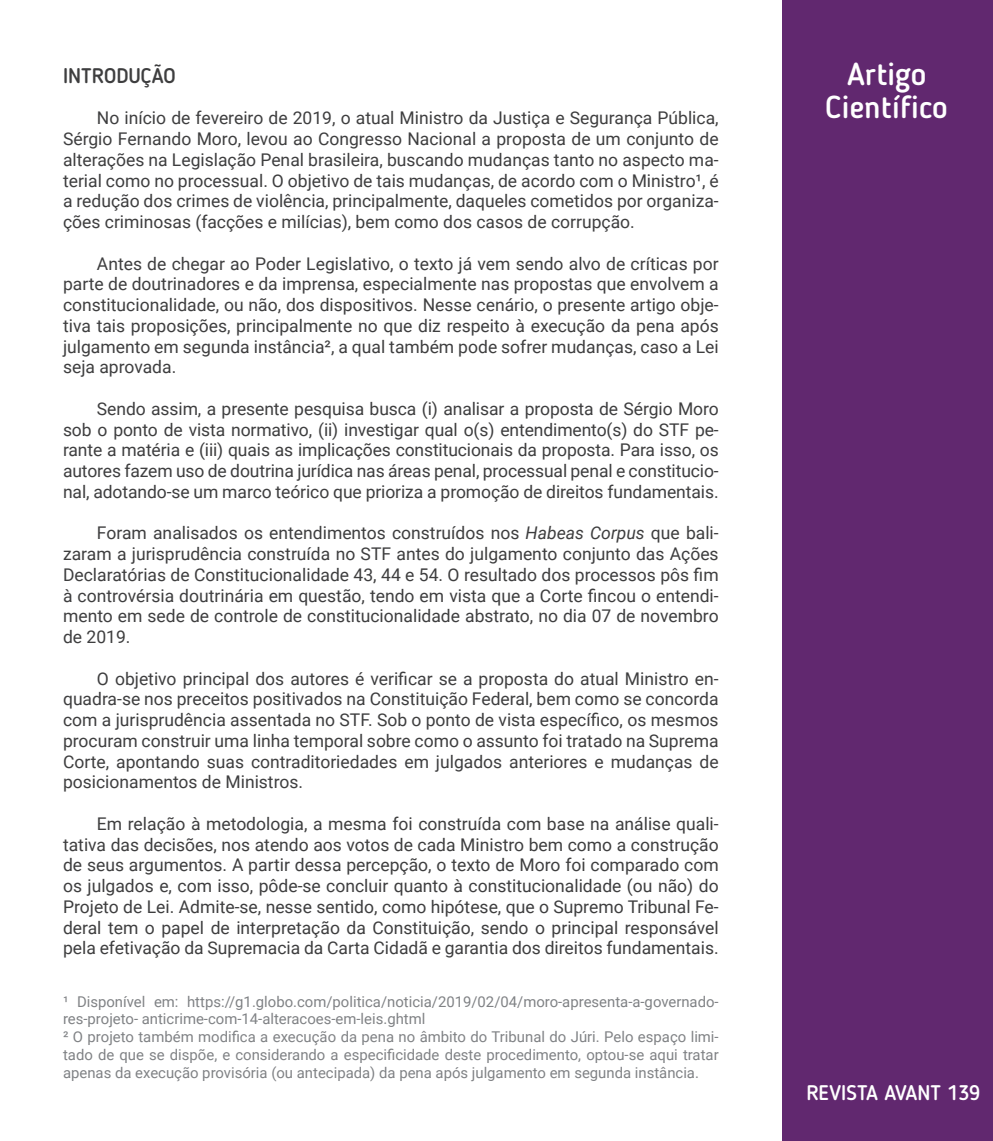
<style>
.page{position:relative;width:993px;height:1141px;background:#fff}
.page>*{position:absolute;margin:0;border:0;box-sizing:border-box;transform-origin:0 0}
.modalidade{font:500 31.5px "Blogger Sans";color:#fff}
.t1{font:500 21px "Blogger Sans";color:#fff}
.RB{font:500 21px "Blogger Sans";color:#3e3e3f}
.texto{font:17.5px/20.8px "Roboto";color:#3e3e3f;text-align:justify}
.Nota_de_rodapé{font:14.88px/17.8px "Roboto";color:#808285}
.s1{font-style:italic}
</style>
<div class="page">
<div style="left:782px;top:0;width:210px;height:1141px;background:#61286f"></div>
<p class="RB" style="left:63px;top:63px;width:114px">INTRODUÇÃO</p>
<p class="texto" style="left:63px;top:107px;width:657px;text-align:left;text-indent:34px">No início de fevereiro de 2019, o atual Ministro da Justiça e Segurança Pública, Sérgio Fernando Moro, levou ao Congresso Nacional a proposta de um conjunto de alterações na Legislação Penal brasileira, buscando mudanças tanto no aspecto ma&shy;terial como no processual. O objetivo de tais mudanças, de acordo com o Ministro¹, é a redução dos crimes de violência, principalmente, daqueles cometidos por organiza&shy;ções criminosas (facções e milícias), bem como dos casos de corrupção.</p>
<p class="texto" style="left:63px;top:252px;width:657px;text-indent:34px">Antes de chegar ao Poder Legislativo, o texto já vem sendo alvo de críticas por parte de doutrinadores e da imprensa, especialmente nas propostas que envolvem a constitucionalidade, ou não, dos dispositivos. Nesse cenário, o presente artigo obje&shy;tiva tais proposições, principalmente no que diz respeito à execução da pena após julgamento em segunda instância², a qual também pode sofrer mudanças, caso a Lei seja aprovada.</p>
<p class="texto" style="left:63px;top:398px;width:657px;text-indent:34px">Sendo assim, a presente pesquisa busca (i) analisar a proposta de Sérgio Moro sob o ponto de vista normativo, (ii) investigar qual o(s) entendimento(s) do STF pe&shy;rante a matéria e (iii) quais as implicações constitucionais da proposta. Para isso, os autores fazem uso de doutrina jurídica nas áreas penal, processual penal e constitucio&shy;nal, adotando-se um marco teórico que prioriza a promoção de direitos fundamentais.</p>
<p class="texto" style="left:63px;top:522px;width:657px;text-indent:34px">Foram analisados os entendimentos construídos nos <span class="s1">Habeas Corpus</span> que bali&shy;zaram a jurisprudência construída no STF antes do julgamento conjunto das Ações Declaratórias de Constitucionalidade 43, 44 e 54. O resultado dos processos pôs fim à controvérsia doutrinária em questão, tendo em vista que a Corte fincou o entendi&shy;mento em sede de controle de constitucionalidade abstrato, no dia 07 de novembro de 2019.</p>
<p class="texto" style="left:63px;top:667px;width:657px;text-indent:34px">O objetivo principal dos autores é verificar se a proposta do atual Ministro en&shy;quadra-se nos preceitos positivados na Constituição Federal, bem como se concorda com a jurisprudência assentada no STF. Sob o ponto de vista específico, os mesmos procuram construir uma linha temporal sobre como o assunto foi tratado na Suprema Corte, apontando suas contraditoriedades em julgados anteriores e mudanças de posicionamentos de Ministros.</p>
<p class="texto" style="left:63px;top:812px;width:657px;text-indent:34px">Em relação à metodologia, a mesma foi construída com base na análise quali&shy;tativa das decisões, nos atendo aos votos de cada Ministro bem como a construção de seus argumentos. A partir dessa percepção, o texto de Moro foi comparado com os julgados e, com isso, pôde-se concluir quanto à constitucionalidade (ou não) do Projeto de Lei. Admite-se, nesse sentido, como hipótese, que o Supremo Tribunal Fe&shy;deral tem o papel de interpretação da Constituição, sendo o principal responsável pela efetivação da Supremacia da Carta Cidadã e garantia dos direitos fundamentais.</p>
<p class="Nota_de_rodapé" style="left:63px;top:992px;width:657px">¹ Disponível em: https://g1.globo.com/politica/noticia/2019/02/04/moro-apresenta-a-governado&shy;res-projeto- anticrime-com-14-alteracoes-em-leis.ghtml</p>
<p class="Nota_de_rodapé" style="left:63px;top:1027px;width:657px;text-align:justify">² O projeto também modifica a execução da pena no âmbito do Tribunal do Júri. Pelo espaço limi&shy;tado de que se dispõe, e considerando a especificidade deste procedimento, optou-se aqui tratar apenas da execução provisória (ou antecipada) da pena após julgamento em segunda instância.</p>
<p class="modalidade" style="left:846px;top:55px;width:81px">Artigo</p>
<p class="modalidade" style="left:825px;top:89px;width:124px">Científico</p>
<h1 class="modalidade" style="left:813px;top:57px;width:150px">Modalidade</h1>
<p class="t1" style="left:806px;top:1080px;width:175px">REVISTA AVANT 139</p>
</div>
